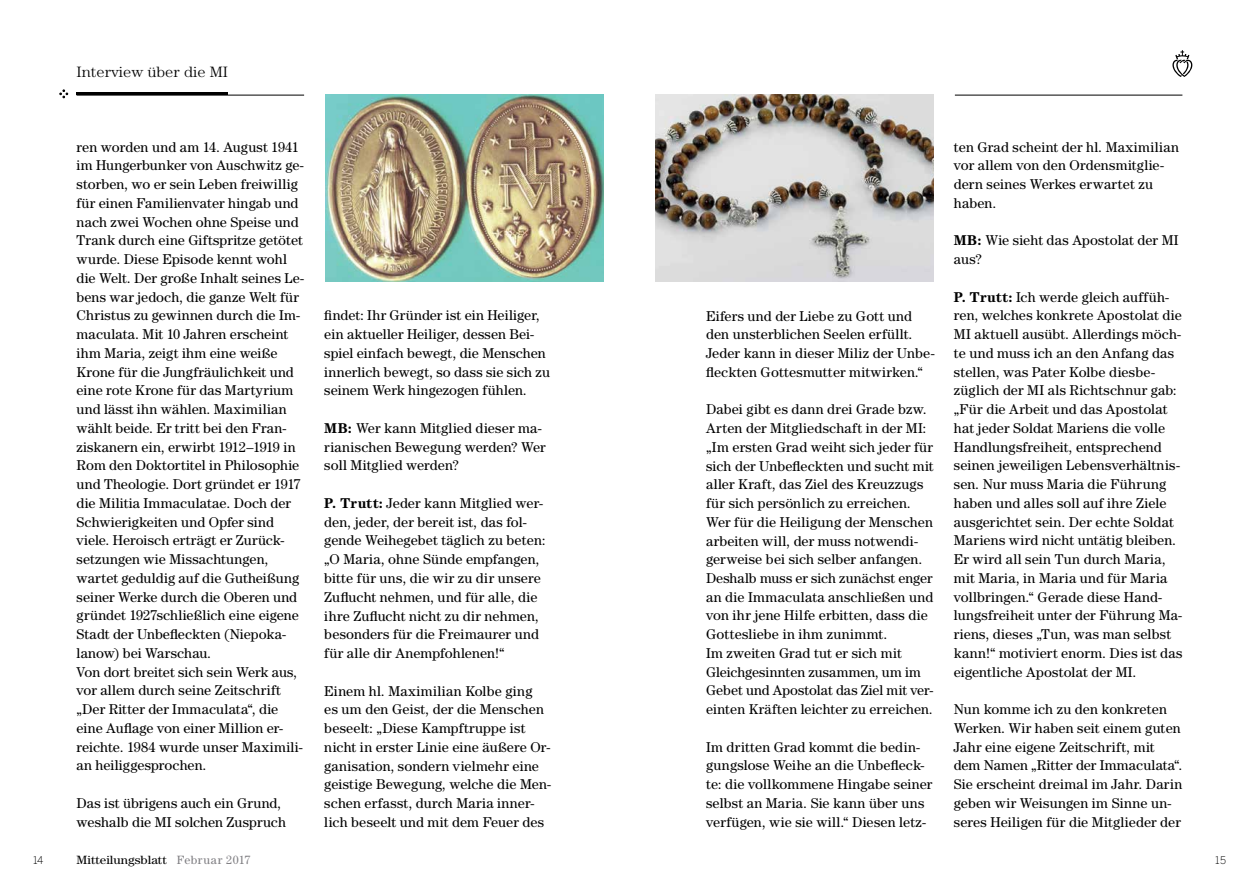
<style>
.page{position:relative;width:1259px;height:893px;background:#fff}
.page>*{position:absolute;margin:0;border:0;box-sizing:border-box;transform-origin:0 0}
.t1{font:300 15px "Century Std";color:#000;scale:1.09 1}
.t2{font:14.25px/18.8px "Century Std";letter-spacing:.005em;color:#000}
.t3{font:12px "Century Std";color:#000;scale:1.09 1}
.t4{font:300 10.5px "Benton Sans";color:#000}
.s1{font-weight:700}
.s2{color:#807f83}
</style>
<div class="page">
<img style="left:325px;top:95px;width:279px;height:187px">
<img style="left:655px;top:95px;width:278px;height:187px">
<hr style="left:77px;top:93px;width:150px;height:2px;background:#000">
<svg style="left:60px;top:90px;width:8px;height:8px"></svg>
<hr style="left:955px;top:95px;width:227px;height:1px;background:#000">
<hr style="left:77px;top:95px;width:227px;height:1px;background:#000">
<svg style="left:1172px;top:50px;width:20px;height:27px"></svg>
<p class="t1" style="left:77px;top:63px;width:140px">Interview über die MI</p>
<p class="t2" style="left:77px;top:137px;width:229px">ren worden und am 14. August 1941 im Hungerbunker von Auschwitz ge&shy;storben, wo er sein Leben freiwillig für einen Familienvater hingab und nach zwei Wochen ohne Speise und Trank durch eine Giftspritze getötet wurde. Diese Episode kennt wohl die Welt. Der große Inhalt seines Le&shy;bens war jedoch, die ganze Welt für Christus zu gewinnen durch die Im&shy;maculata. Mit 10 Jahren erscheint ihm Maria, zeigt ihm eine weiße Krone für die Jungfräulichkeit und eine rote Krone für das Martyrium und lässt ihn wählen. Maximilian wählt beide. Er tritt bei den Fran&shy;ziskanern ein, erwirbt 1912–1919 in Rom den Doktortitel in Philosophie und Theologie. Dort gründet er 1917 die Militia Immaculatae. Doch der Schwierigkeiten und Opfer sind viele. Heroisch erträgt er Zurück&shy;setzungen wie Missachtungen, wartet geduldig auf die Gutheißung seiner Werke durch die Oberen und gründet 1927schließlich eine eigene Stadt der Unbefleckten (Niepoka&shy;lanow) bei Warschau.<br>Von dort breitet sich sein Werk aus, vor allem durch seine Zeitschrift „Der Ritter der Immaculata“, die eine Auflage von einer Million er&shy;reichte. 1984 wurde unser Maximili&shy;an heiliggesprochen.</p>
<p class="t2" style="left:77px;top:793px;width:211px">Das ist übrigens auch ein Grund, weshalb die MI solchen Zuspruch</p>
<p class="t2" style="left:324px;top:306px;width:227px">findet: Ihr Gründer ist ein Heiliger, ein aktueller Heiliger, dessen Bei&shy;spiel einfach bewegt, die Menschen innerlich bewegt, so dass sie sich zu seinem Werk hingezogen fühlen.</p>
<p class="t2" style="left:324px;top:418px;width:223px"><span class="s1">MB:</span> Wer kann Mitglied dieser ma&shy;rianischen Bewegung werden? Wer soll Mitglied werden?</p>
<p class="t2" style="left:324px;top:493px;width:223px"><span class="s1">P. Trutt:</span> Jeder kann Mitglied wer&shy;den, jeder, der bereit ist, das fol&shy;gende Weihegebet täglich zu beten: „O Maria, ohne Sünde empfangen, bitte für uns, die wir zu dir unsere Zuflucht nehmen, und für alle, die ihre Zuflucht nicht zu dir nehmen, besonders für die Freimaurer und für alle dir Anempfohlenen!“</p>
<p class="t2" style="left:324px;top:681px;width:228px">Einem hl. Maximilian Kolbe ging<br>es um den Geist, der die Menschen beseelt: „Diese Kampftruppe ist nicht in erster Linie eine äußere Or&shy;ganisation, sondern vielmehr eine geistige Bewegung, welche die Men&shy;schen erfasst, durch Maria inner&shy;lich beseelt und mit dem Feuer des</p>
<p class="t2" style="left:706px;top:306px;width:230px">Eifers und der Liebe zu Gott und den unsterblichen Seelen erfüllt.<br>Jeder kann in dieser Miliz der Unbe&shy;fleckten Gottesmutter mitwirken.“</p>
<p class="t2" style="left:706px;top:400px;width:229px">Dabei gibt es dann drei Grade bzw.<br>Arten der Mitgliedschaft in der MI: „Im ersten Grad weiht sich jeder für sich der Unbefleckten und sucht mit aller Kraft, das Ziel des Kreuzzugs für sich persönlich zu erreichen.<br>Wer für die Heiligung der Menschen arbeiten will, der muss notwendi&shy;gerweise bei sich selber anfangen.<br>Deshalb muss er sich zunächst enger an die Immaculata anschließen und von ihr jene Hilfe erbitten, dass die Gottesliebe in ihm zunimmt.<br>Im zweiten Grad tut er sich mit Gleichgesinnten zusammen, um im Gebet und Apostolat das Ziel mit ver&shy;einten Kräften leichter zu erreichen.</p>
<p class="t2" style="left:706px;top:737px;width:228px">Im dritten Grad kommt die bedin&shy;gungslose Weihe an die Unbefleck&shy;te: die vollkommene Hingabe seiner selbst an Maria. Sie kann über uns verfügen, wie sie will.“ Diesen letz-</p>
<p class="t2" style="left:954px;top:137px;width:227px">ten Grad scheint der hl. Maximilian vor allem von den Ordensmitglie&shy;dern seines Werkes erwartet zu haben.</p>
<p class="t2" style="left:954px;top:231px;width:226px"><span class="s1">MB:</span> Wie sieht das Apostolat der MI aus?</p>
<p class="t2" style="left:954px;top:287px;width:230px"><span class="s1">P. Trutt:</span> Ich werde gleich auffüh&shy;ren, welches konkrete Apostolat die MI aktuell ausübt. Allerdings möch&shy;te und muss ich an den Anfang das stellen, was Pater Kolbe diesbe&shy;züglich der MI als Richtschnur gab: „Für die Arbeit und das Apostolat hat jeder Soldat Mariens die volle Handlungsfreiheit, entsprechend seinen jeweiligen Lebensverhältnis&shy;sen. Nur muss Maria die Führung haben und alles soll auf ihre Ziele ausgerichtet sein. Der echte Soldat Mariens wird nicht untätig bleiben.<br>Er wird all sein Tun durch Maria, mit Maria, in Maria und für Maria vollbringen.“ Gerade diese Hand&shy;lungsfreiheit unter der Führung Ma&shy;riens, dieses „Tun, was man selbst kann!“ motiviert enorm. Dies ist das eigentliche Apostolat der MI.</p>
<p class="t2" style="left:954px;top:700px;width:230px">Nun komme ich zu den konkreten Werken. Wir haben seit einem guten Jahr eine eigene Zeitschrift, mit dem Namen „Ritter der Immaculata“.<br>Sie erscheint dreimal im Jahr. Darin geben wir Weisungen im Sinne un&shy;seres Heiligen für die Mitglieder der</p>
<p class="t4" style="left:33px;top:854px;width:12px">14</p>
<p class="t3" style="left:77px;top:853px;width:161px">Mitteilungsblatt <span class="s2">Februar 2017</span></p>
<p class="t4" style="left:1215px;top:854px;width:12px">15</p>
</div>
